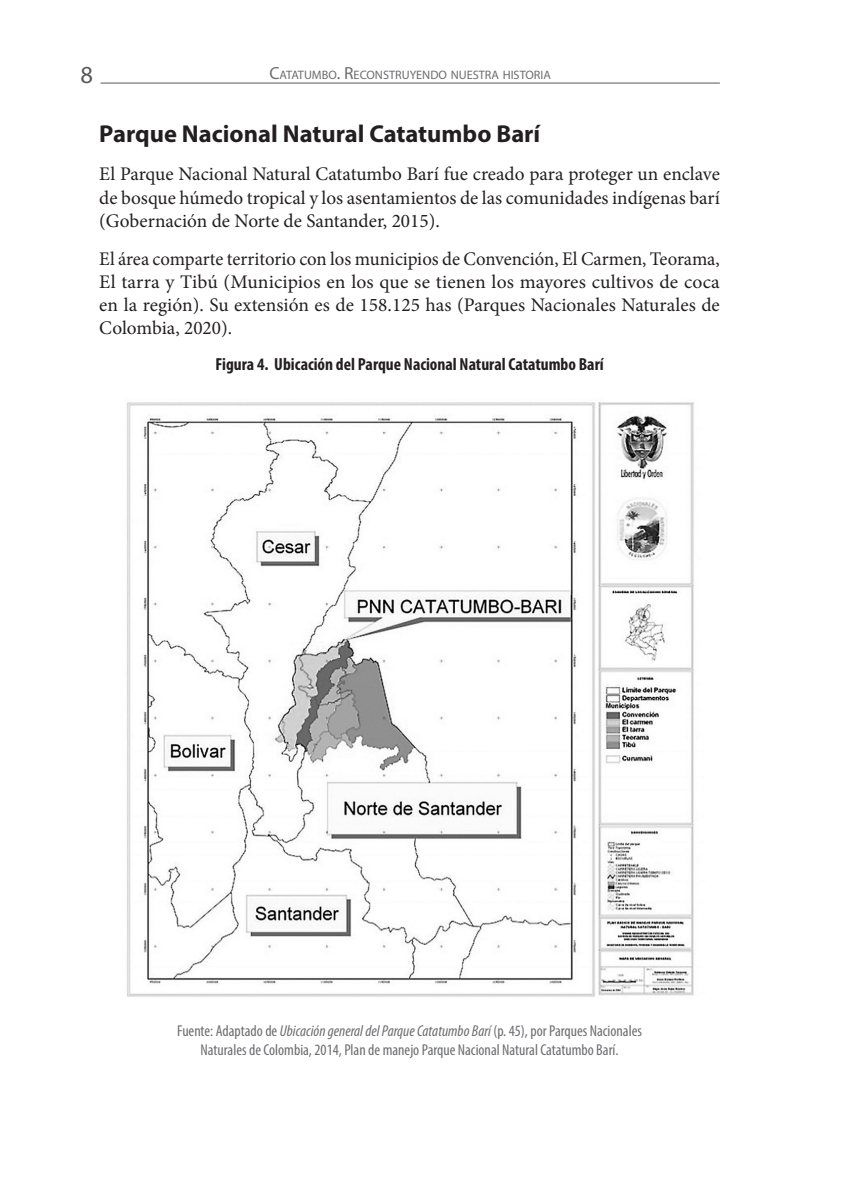
<style>
.page{position:relative;width:844px;height:1191px;background:#fff}
.page>*{position:absolute;margin:0;border:0;box-sizing:border-box;transform-origin:0 0}
.T_tulo_1{font:700 24.5px "Myriad Pro";color:#231f20}
.t1{font:24.5px "Myriad Pro";color:#57585a}
.Textos_generales{font:19.25px/23.1px "Minion Pro";color:#231f20;text-align:justify}
.t2{font:700 condensed 17.5px "Myriad Pro";color:#231f20}
.Fuente{font:condensed 15.75px/18.9px "Myriad Pro";color:#6c6d70;text-align:center}
.t3{font:12.25px "Myriad Pro";color:#6c6d70}
.s1{font-size:17.5px}
.s2{font-style:italic}
</style>
<div class="page">
<hr style="left:100px;top:83px;width:619px;height:1px;background:#57585a">
<img style="left:127px;top:402px;width:567px;height:595px">
<p class="t1" style="left:81px;top:60px;width:14px">8</p>
<p class="t3" style="left:269px;top:67px;width:283px"><span class="s1">C</span>ATATUMBO<span class="s1">. R</span>ECONSTRUYENDO NUESTRA HISTORIA</p>
<p class="T_tulo_1" style="left:99px;top:118px;width:442px">Parque Nacional Natural Catatumbo Barí</p>
<p class="Textos_generales" style="left:99px;top:163px;width:622px">El Parque Nacional Natural Catatumbo Barí fue creado para proteger un enclave de bosque húmedo tropical y los asentamientos de las comunidades indígenas barí (Gobernación de Norte de Santander, 2015).</p>
<p class="Textos_generales" style="left:99px;top:247px;width:622px">El área comparte territorio con los municipios de Convención, El Carmen, Teorama, El tarra y Tibú (Municipios en los que se tienen los mayores cultivos de coca en la región). Su extensión es de 158.125 has (Parques Nacionales Naturales de Colombia, 2020).</p>
<p class="t2" style="left:215px;top:353px;width:389px">Figura 4. Ubicación del Parque Nacional Natural Catatumbo Barí</p>
<p class="Fuente" style="left:177px;top:1021px;width:466px">Fuente: Adaptado de <span class="s2">Ubicación general del Parque Catatumbo Barí</span> (p. 45), por Parques Nacionales<br>Naturales de Colombia, 2014, Plan de manejo Parque Nacional Natural Catatumbo Barí.</p>
</div>
